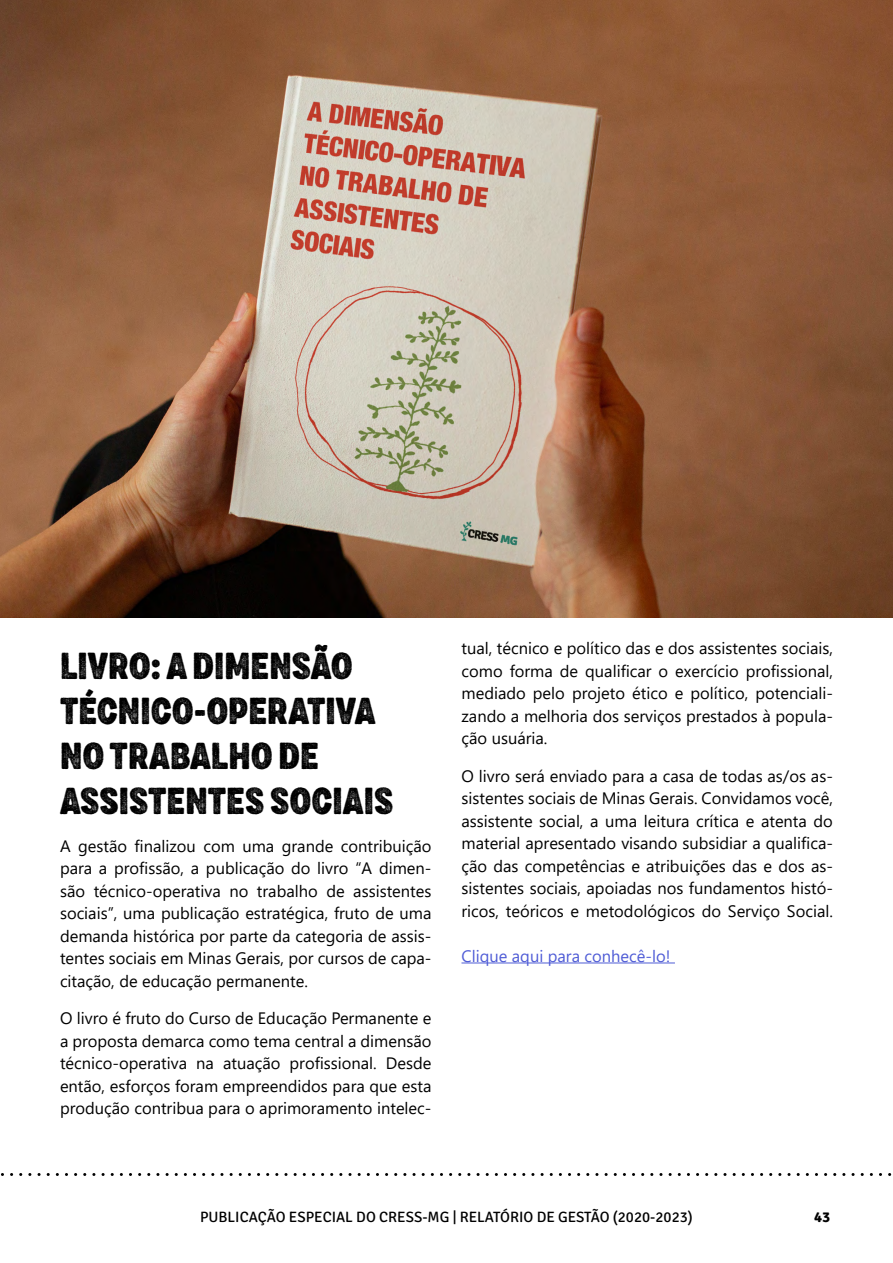
<style>
.page{position:relative;width:893px;height:1263px;background:#fff}
.page>*{position:absolute;margin:0;border:0;box-sizing:border-box;transform-origin:0 0}
.t1{font:900 37.5px/45px "Draft Natural Hi Res Two F";color:#000}
.t2{font:16.5px/22.5px "Segoe UI";color:#000;text-align:justify}
.t3{font:16.5px "Segoe UI";color:#4f5cd6}
.t4{font:300 15px "Signika";color:#000}
</style>
<div class="page">
<svg style="left:1px;top:1173px;width:891px;height:3px"></svg>
<img style="left:0;top:0;width:893px;height:618px">
<hr style="left:461px;top:962px;width:214px;height:1px;background:#4f5cd6">
<h1 class="t1" style="left:60px;top:645px;width:335px">LIVRO: A DIMENSÃO<br>TÉCNICO-OPERATIVA<br>NO TRABALHO DE<br>ASSISTENTES SOCIAIS</h1>
<p class="t2" style="left:60px;top:833px;width:373px">A gestão finalizou com uma grande contribuição para a profissão, a publicação do livro “A dimen&shy;são técnico-operativa no trabalho de assistentes sociais”, uma publicação estratégica, fruto de uma demanda histórica por parte da categoria de assis&shy;tentes sociais em Minas Gerais, por cursos de capa&shy;citação, de educação permanente.</p>
<p class="t2" style="left:60px;top:1006px;width:373px">O livro é fruto do Curso de Educação Permanente e a proposta demarca como tema central a dimensão técnico-operativa na atuação profissional. Desde então, esforços foram empreendidos para que esta produção contribua para o aprimoramento intelec-</p>
<p class="t2" style="left:461px;top:635px;width:373px">tual, técnico e político das e dos assistentes sociais, como forma de qualificar o exercício profissional, mediado pelo projeto ético e político, potenciali&shy;zando a melhoria dos serviços prestados à popula&shy;ção usuária.</p>
<p class="t2" style="left:461px;top:763px;width:373px">O livro será enviado para a casa de todas as/os as&shy;sistentes sociais de Minas Gerais. Convidamos você, assistente social, a uma leitura crítica e atenta do material apresentado visando subsidiar a qualifica&shy;ção das competências e atribuições das e dos as&shy;sistentes sociais, apoiadas nos fundamentos histó&shy;ricos, teóricos e metodológicos do Serviço Social.</p>
<p class="t3" style="left:461px;top:940px;width:210px">Clique aqui para conhecê-lo!</p>
<p class="t4" style="left:200px;top:1206px;width:494px">PUBLICAÇÃO ESPECIAL DO CRESS-MG | RELATÓRIO DE GESTÃO (2020-2023)</p>
<p class="t4" style="left:814px;top:1206px;width:18px">43</p>
</div>
